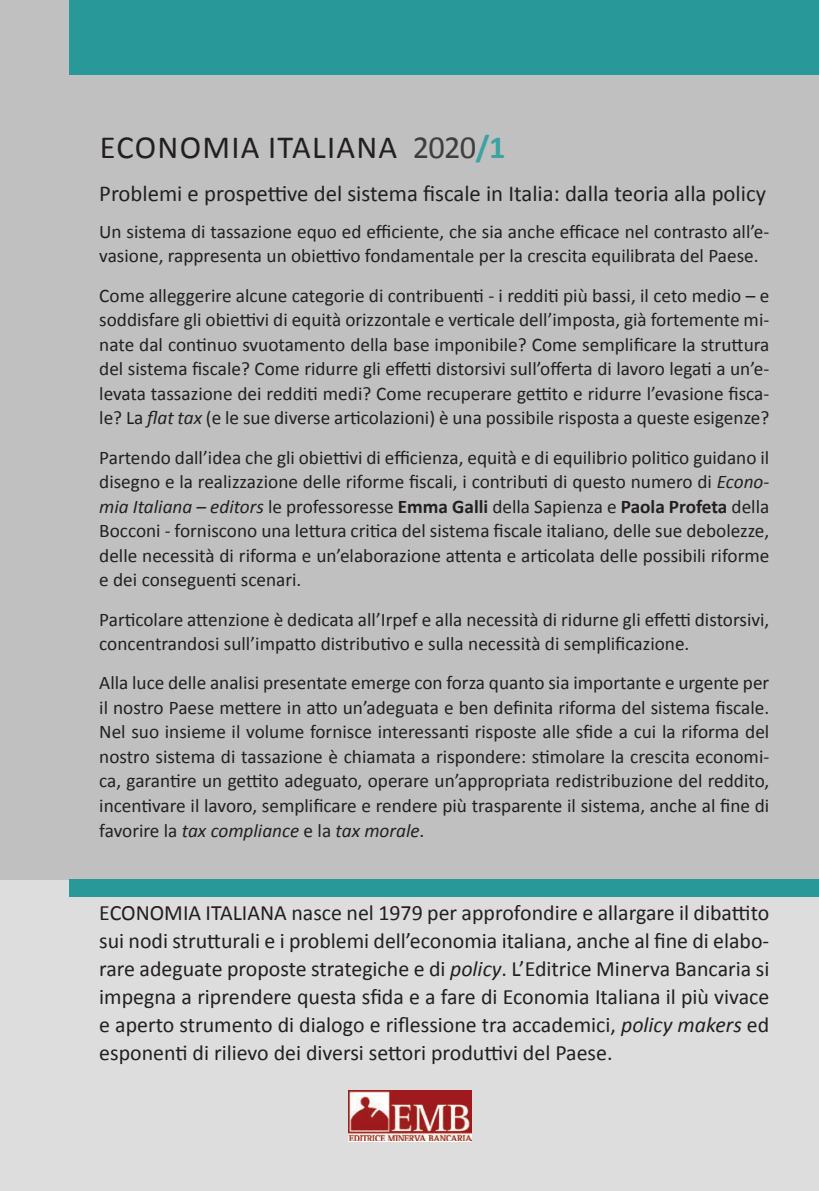
<style>
.page{position:relative;width:819px;height:1191px;background:#fff}
.page>*{position:absolute;margin:0;border:0;box-sizing:border-box;transform-origin:0 0}
.t1{font:32.38px "Calibri";letter-spacing:.04em;color:#231f20}
.t2{font:22.75px "Calibri";color:#231f20}
.t3{font:21.88px/28px "Calibri";color:#231f20;text-align:justify}
.t4{font:19.25px/24.5px "Calibri";color:#231f20;text-align:justify}
.s1{color:#3e3e3f}
.s2{font-weight:700;color:#3da3a2}
.s3{font-style:italic}
.s4{font-weight:700}
</style>
<div class="page">
<div style="left:0;top:558px;width:819px;height:633px;background:#ddd"></div>
<div style="left:0;top:61px;width:819px;height:818px;background:#c0c0c0"></div>
<div style="left:69px;top:0;width:750px;height:74px;background:#289998"></div>
<div style="left:69px;top:879px;width:750px;height:18px;background:#289998"></div>
<img style="left:348px;top:1090px;width:123px;height:51px">
<h1 class="t1" style="left:100px;top:127px;width:407px">ECONOMIA ITALIANA <span class="s1">2020</span><span class="s2">/1</span></h1>
<p class="t2" style="left:99px;top:179px;width:668px">Problemi e prospettive del sistema fiscale in Italia: dalla teoria alla policy</p>
<p class="t4" style="left:99px;top:219px;width:671px">Un sistema di tassazione equo ed efficiente, che sia anche efficace nel contrasto all’e&shy;vasione, rappresenta un obiettivo fondamentale per la crescita equilibrata del Paese.</p>
<p class="t4" style="left:99px;top:283px;width:671px">Come alleggerire alcune categorie di contribuenti - i redditi più bassi, il ceto medio – e soddisfare gli obiettivi di equità orizzontale e verticale dell’imposta, già fortemente mi&shy;nate dal continuo svuotamento della base imponibile? Come semplificare la struttura del sistema fiscale? Come ridurre gli effetti distorsivi sull’offerta di lavoro legati a un’e&shy;levata tassazione dei redditi medi? Come recuperare gettito e ridurre l’evasione fisca&shy;le? La <span class="s3">flat tax</span> (e le sue diverse articolazioni) è una possibile risposta a queste esigenze?</p>
<p class="t4" style="left:99px;top:445px;width:671px">Partendo dall’idea che gli obiettivi di efficienza, equità e di equilibrio politico guidano il disegno e la realizzazione delle riforme fiscali, i contributi di questo numero di <span class="s3">Econo&shy;mia Italiana – editors</span> le professoresse <span class="s4">Emma Galli</span> della Sapienza e <span class="s4">Paola Profeta</span> della Bocconi - forniscono una lettura critica del sistema fiscale italiano, delle sue debolezze, delle necessità di riforma e un’elaborazione attenta e articolata delle possibili riforme e dei conseguenti scenari.</p>
<p class="t4" style="left:99px;top:607px;width:671px">Particolare attenzione è dedicata all’Irpef e alla necessità di ridurne gli effetti distorsivi, concentrandosi sull’impatto distributivo e sulla necessità di semplificazione.</p>
<p class="t4" style="left:99px;top:671px;width:671px">Alla luce delle analisi presentate emerge con forza quanto sia importante e urgente per il nostro Paese mettere in atto un’adeguata e ben definita riforma del sistema fiscale.<br>Nel suo insieme il volume fornisce interessanti risposte alle sfide a cui la riforma del nostro sistema di tassazione è chiamata a rispondere: stimolare la crescita economi&shy;ca, garantire un gettito adeguato, operare un’appropriata redistribuzione del reddito, incentivare il lavoro, semplificare e rendere più trasparente il sistema, anche al fine di favorire la <span class="s3">tax compliance</span> e la <span class="s3">tax morale</span>.</p>
<p class="t3" style="left:99px;top:898px;width:671px">ECONOMIA ITALIANA nasce nel 1979 per approfondire e allargare il dibattito sui nodi strutturali e i problemi dell’economia italiana, anche al fine di elabo&shy;rare adeguate proposte strategiche e di <span class="s3">policy</span>. L’Editrice Minerva Bancaria si impegna a riprendere questa sfida e a fare di Economia Italiana il più vivace e aperto strumento di dialogo e riflessione tra accademici, <span class="s3">policy makers</span> ed esponenti di rilievo dei diversi settori produttivi del Paese.</p>
</div>
